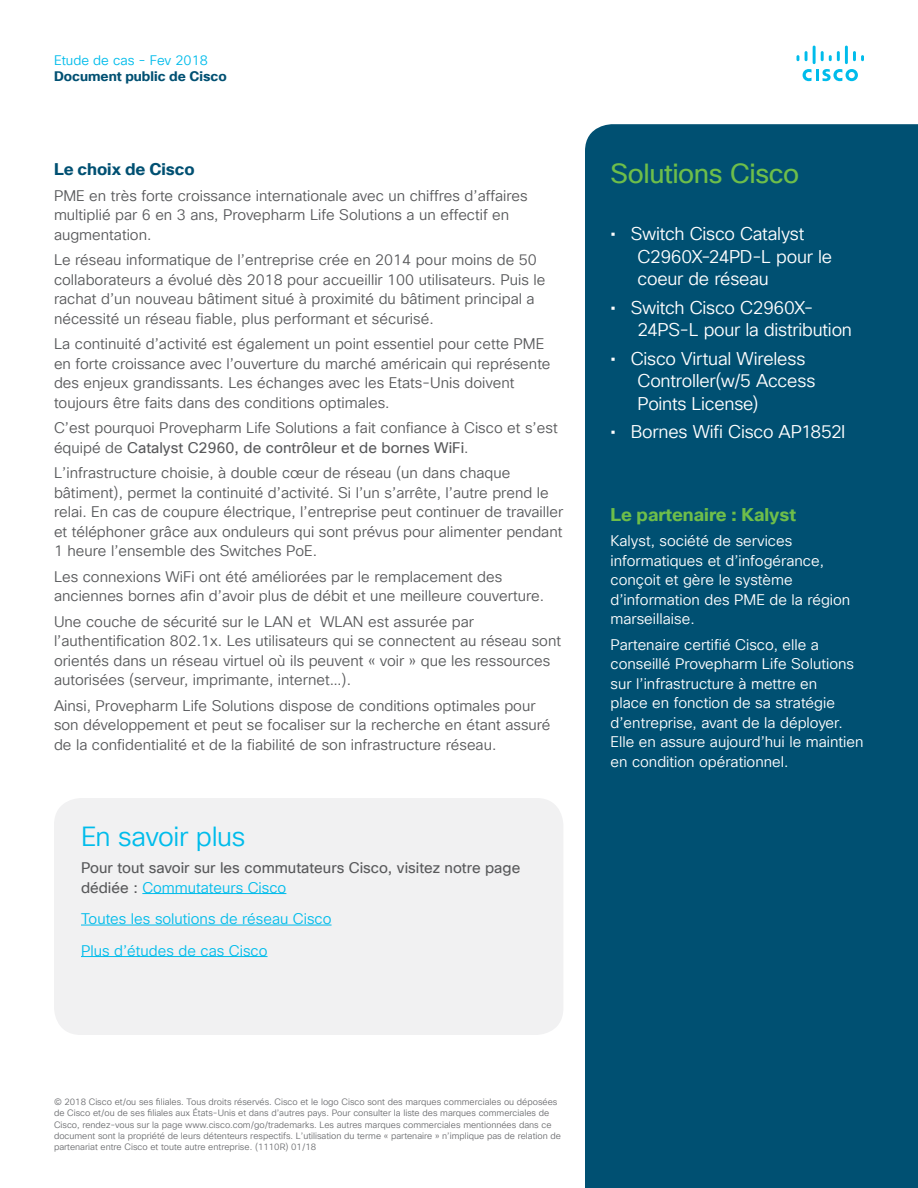
<style>
.page{position:relative;width:918px;height:1188px;background:#fff}
.page>*{position:absolute;margin:0;border:0;box-sizing:border-box;transform-origin:0 0}
.t1{font:27px "Cisco Sans TT";letter-spacing:-.015em;color:#6ebe4a}
.t2{font:27px "Cisco Sans TT Light";letter-spacing:-.015em;color:#00bceb}
.t3{font:18px/22.5px "Cisco Sans TT Light";letter-spacing:-.015em;color:#fff}
.t4{font:700 18px "Cisco Sans TT";color:#6ebe4a}
.t5{font:700 16.5px "Cisco Sans TT";letter-spacing:-.005em;color:#005072}
.t6{font:15px/19.5px "Cisco Sans TT Light";color:#58595b}
.t7{font:15px/19.5px "Cisco Sans TT Light";color:#fff}
.t8{font:15px "Cisco Sans TT";color:#58595b}
.t9{font:15px/31.5px "Cisco Sans TT Light";color:#00bceb}
.t10{font:700 13.5px "Cisco Sans TT";color:#005072}
.t11{font:13.5px "Cisco Sans TT Light";color:#00bceb}
.t12{font:9px/11.2px "Cisco Sans TT Light";color:#6d6e71}
.s1{font-family:"Cisco Sans TT Light"}
.s2{font-family:"Cisco Sans TT";color:#58595b}
.s3{font-family:"Cisco Sans TT"}
</style>
<div class="page">
<svg style="left:803px;top:69px;width:55px;height:12px"></svg>
<svg style="left:797px;top:55px;width:2px;height:6px"></svg>
<svg style="left:805px;top:51px;width:3px;height:10px"></svg>
<hr style="left:813px;top:46px;width:3px;height:18px;background:#00bceb">
<svg style="left:821px;top:51px;width:19px;height:10px"></svg>
<hr style="left:845px;top:46px;width:3px;height:18px;background:#00bceb">
<svg style="left:853px;top:51px;width:11px;height:10px"></svg>
<div style="left:585px;top:124px;width:333px;height:1064px;background:#005072"></div>
<div style="left:54px;top:798px;width:509px;height:237px;background:#f1f1f2;border-radius:27px"></div>
<hr style="left:142px;top:893px;width:144px;height:1px;background:#00bceb">
<hr style="left:81px;top:925px;width:251px;height:1px;background:#00bceb">
<hr style="left:81px;top:956px;width:187px;height:1px;background:#00bceb">
<p class="t11" style="left:54px;top:51px;width:155px">Etude de cas - Fev 2018</p>
<p class="t10" style="left:54px;top:68px;width:174px">Document public de Cisco</p>
<p class="t5" style="left:54px;top:159px;width:142px">Le choix de Cisco</p>
<p class="t6" style="left:54px;top:186px;width:475px">PME en très forte croissance internationale avec un chiffres d’affaires multiplié par 6 en 3 ans, Provepharm Life Solutions a un effectif en augmentation.</p>
<p class="t6" style="left:54px;top:250px;width:493px">Le réseau informatique de l’entreprise crée en 2014 pour moins de 50 collaborateurs a évolué dès 2018 pour accueillir 100 utilisateurs. Puis le rachat d’un nouveau bâtiment situé à proximité du bâtiment principal a nécessité un réseau fiable, plus performant et sécurisé.</p>
<p class="t6" style="left:54px;top:334px;width:498px">La continuité d’activité est également un point essentiel pour cette PME en forte croissance avec l’ouverture du marché américain qui représente des enjeux grandissants. Les échanges avec les Etats-Unis doivent toujours être faits dans des conditions optimales.</p>
<p class="t6" style="left:54px;top:418px;width:505px">C’est pourquoi Provepharm Life Solutions a fait confiance à Cisco et s’est</p>
<p class="t8" style="left:54px;top:438px;width:416px"><span class="s1">équipé de</span> Catalyst C2960, de contrôleur et de bornes WiFi<span class="s1">.</span></p>
<p class="t6" style="left:54px;top:463px;width:511px">L’infrastructure choisie, à double cœur de réseau (un dans chaque bâtiment), permet la continuité d’activité. Si l’un s’arrête, l’autre prend le relai. En cas de coupure électrique, l’entreprise peut continuer de travailler et téléphoner grâce aux onduleurs qui sont prévus pour alimenter pendant 1 heure l’ensemble des Switches PoE.</p>
<p class="t6" style="left:54px;top:567px;width:492px">Les connexions WiFi ont été améliorées par le remplacement des anciennes bornes afin d’avoir plus de débit et une meilleure couverture.</p>
<p class="t6" style="left:54px;top:612px;width:509px">Une couche de sécurité sur le LAN et WLAN est assurée par l’authentification 802.1x. Les utilisateurs qui se connectent au réseau sont orientés dans un réseau virtuel où ils peuvent « voir » que les ressources autorisées (serveur, imprimante, internet…).</p>
<p class="t6" style="left:54px;top:696px;width:498px">Ainsi, Provepharm Life Solutions dispose de conditions optimales pour son développement et peut se focaliser sur la recherche en étant assuré de la confidentialité et de la fiabilité de son infrastructure réseau.</p>
<h1 class="t2" style="left:81px;top:819px;width:166px">En savoir plus</h1>
<p class="t8" style="left:81px;top:858px;width:441px">Pour tout savoir sur les commutateurs Cisco, visitez notre page</p>
<p class="t9" style="left:81px;top:872px;width:252px"><span class="s2">dédiée :</span> Commutateurs Cisco<br>Toutes les solutions de réseau Cisco<br>Plus d’études de cas Cisco</p>
<h1 class="t1" style="left:610px;top:156px;width:190px">Solutions Cisco</h1>
<p class="t3" style="left:638px;top:223px;width:196px;text-indent:-27px"><span class="s3">•</span> Switch Cisco Catalyst<br>C2960X-24PD-L pour le coeur de réseau</p>
<p class="t3" style="left:638px;top:297px;width:216px;text-indent:-27px"><span class="s3">•</span> Switch Cisco C2960X-<br>24PS-L pour la distribution</p>
<p class="t3" style="left:638px;top:348px;width:179px;text-indent:-27px"><span class="s3">•</span> Cisco Virtual Wireless<br>Controller(w/5 Access<br>Points License)</p>
<p class="t3" style="left:610px;top:421px;width:237px"><span class="s3">•</span> Bornes Wifi Cisco AP1852I</p>
<p class="t4" style="left:610px;top:503px;width:187px">Le partenaire : Kalyst</p>
<p class="t7" style="left:610px;top:532px;width:241px">Kalyst, société de services informatiques et d’infogérance, conçoit et gère le système d’information des PME de la région marseillaise.</p>
<p class="t7" style="left:610px;top:635px;width:255px">Partenaire certifié Cisco, elle a conseillé Provepharm Life Solutions sur l’infrastructure à mettre en<br>place en fonction de sa stratégie d’entreprise, avant de la déployer.<br>Elle en assure aujourd’hui le maintien en condition opérationnel.</p>
<p class="t12" style="left:54px;top:1097px;width:509px">© 2018 Cisco et/ou ses filiales. Tous droits réservés. Cisco et le logo Cisco sont des marques commerciales ou déposées de Cisco et/ou de ses filiales aux États-Unis et dans d’autres pays. Pour consulter la liste des marques commerciales de Cisco, rendez-vous sur la page www.cisco.com/go/trademarks. Les autres marques commerciales mentionnées dans ce document sont la propriété de leurs détenteurs respectifs. L’utilisation du terme « partenaire » n’implique pas de relation de partenariat entre Cisco et toute autre entreprise. (1110R) 01/18</p>
</div>
